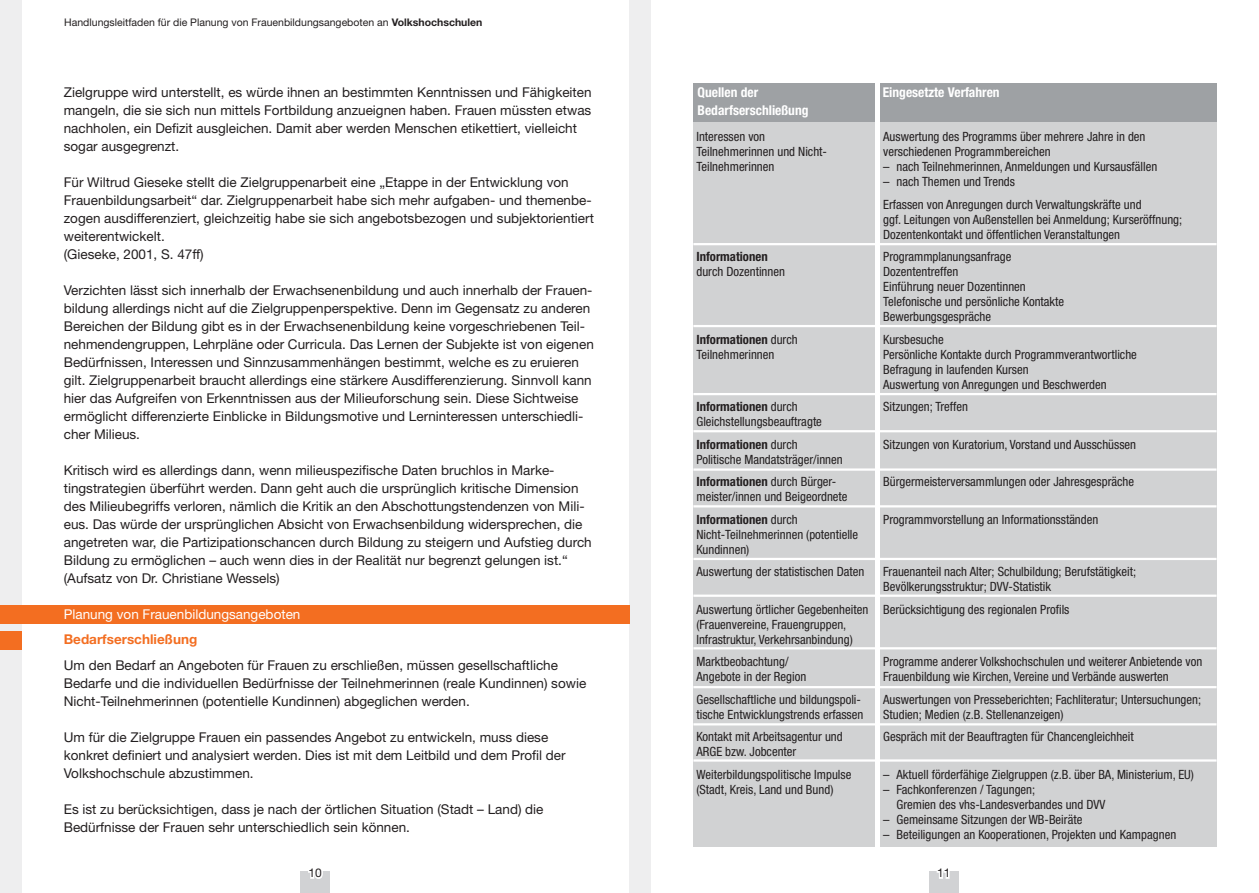
<style>
.page{position:relative;width:1259px;height:893px;background:#fff}
.page>*{position:absolute;margin:0;border:0;box-sizing:border-box;transform-origin:0 0}
.t1{font:13.5px/18px "Helvetica Neue";color:#231f20}
.t2{font:700 condensed 13.5px/18px "Helvetica Neue";color:#fff}
.t3{font:13.5px "Helvetica Neue";color:#fff}
.t4{font:700 13.5px "Helvetica Neue";color:#f36e21}
.t5{font:condensed 12.75px/15px "Helvetica Neue";color:#231f20}
.t6{font:700 condensed 12.75px "Helvetica Neue";color:#231f20}
.t7{font:12px "Helvetica Neue";color:#231f20}
.t8{font:10.5px "Helvetica Neue";color:#231f20}
.s1{font-weight:700}
</style>
<div class="page">
<div style="left:300px;top:872px;width:30px;height:21px;background:#d1d2d4"></div>
<div style="left:929px;top:872px;width:30px;height:21px;background:#d1d2d4"></div>
<svg style="left:306px;top:871px;width:18px;height:8px"></svg>
<svg style="left:935px;top:871px;width:16px;height:8px"></svg>
<div style="left:0;top:0;width:21px;height:893px;background:#eeeeef"></div>
<div style="left:629px;top:0;width:22px;height:893px;background:#eeeeef"></div>
<div style="left:0;top:606px;width:629px;height:18px;background:#f36e21"></div>
<div style="left:0;top:631px;width:21px;height:18px;background:#f36e21"></div>
<div style="left:693px;top:85px;width:181px;height:762px;background:#d1d2d3"></div>
<div style="left:880px;top:86px;width:336px;height:761px;background:#d1d2d3"></div>
<div style="left:880px;top:83px;width:336px;height:39px;background:#9ea1a4"></div>
<div style="left:693px;top:83px;width:181px;height:39px;background:#9ea1a4"></div>
<hr style="left:693px;top:243px;width:523px;height:2px;background:#fff">
<hr style="left:693px;top:325px;width:523px;height:2px;background:#fff">
<hr style="left:693px;top:393px;width:523px;height:2px;background:#fff">
<hr style="left:693px;top:430px;width:523px;height:2px;background:#fff">
<hr style="left:693px;top:468px;width:523px;height:3px;background:#fff">
<hr style="left:693px;top:505px;width:523px;height:2px;background:#fff">
<hr style="left:693px;top:558px;width:523px;height:2px;background:#fff">
<hr style="left:693px;top:595px;width:523px;height:2px;background:#fff">
<hr style="left:693px;top:647px;width:523px;height:2px;background:#fff">
<hr style="left:693px;top:686px;width:523px;height:2px;background:#fff">
<hr style="left:693px;top:723px;width:523px;height:2px;background:#fff">
<hr style="left:693px;top:759px;width:523px;height:3px;background:#fff">
<p class="t8" style="left:64px;top:16px;width:420px">Handlungsleitfaden für die Planung von Frauenbildungsangeboten an <span class="s1">Volkshochschulen</span></p>
<p class="t1" style="left:64px;top:83px;width:529px">Zielgruppe wird unterstellt, es würde ihnen an bestimmten Kenntnissen und Fähigkeiten mangeln, die sie sich nun mittels Fortbildung anzueignen haben. Frauen müssten etwas nachholen, ein Defizit ausgleichen. Damit aber werden Menschen etikettiert, vielleicht sogar ausgegrenzt.</p>
<p class="t1" style="left:64px;top:173px;width:532px">Für Wiltrud Gieseke stellt die Zielgruppenarbeit eine „Etappe in der Entwicklung von Frauenbildungsarbeit“ dar. Zielgruppenarbeit habe sich mehr aufgaben- und themenbe&shy;zogen ausdifferenziert, gleichzeitig habe sie sich angebotsbezogen und subjektorientiert weiterentwickelt.<br>(Gieseke, 2001, S. 47ff)</p>
<p class="t1" style="left:64px;top:281px;width:531px">Verzichten lässt sich innerhalb der Erwachsenenbildung und auch innerhalb der Frauen&shy;bildung allerdings nicht auf die Zielgruppenperspektive. Denn im Gegensatz zu anderen Bereichen der Bildung gibt es in der Erwachsenenbildung keine vorgeschriebenen Teil&shy;nehmendengruppen, Lehrpläne oder Curricula. Das Lernen der Subjekte ist von eigenen Bedürfnissen, Interessen und Sinnzusammenhängen bestimmt, welche es zu eruieren gilt. Zielgruppenarbeit braucht allerdings eine stärkere Ausdifferenzierung. Sinnvoll kann hier das Aufgreifen von Erkenntnissen aus der Milieuforschung sein. Diese Sichtweise ermöglicht differenzierte Einblicke in Bildungsmotive und Lerninteressen unterschiedli&shy;cher Milieus.</p>
<p class="t1" style="left:64px;top:461px;width:529px">Kritisch wird es allerdings dann, wenn milieuspezifische Daten bruchlos in Marke&shy;tingstrategien überführt werden. Dann geht auch die ursprünglich kritische Dimension des Milieubegriffs verloren, nämlich die Kritik an den Abschottungstendenzen von Mili&shy;eus. Das würde der ursprünglichen Absicht von Erwachsenbildung widersprechen, die angetreten war, die Partizipationschancen durch Bildung zu steigern und Aufstieg durch Bildung zu ermöglichen – auch wenn dies in der Realität nur begrenzt gelungen ist.“ (Aufsatz von Dr. Christiane Wessels)</p>
<p class="t3" style="left:64px;top:606px;width:238px">Planung von Frauenbildungsangeboten</p>
<p class="t4" style="left:64px;top:631px;width:135px">Bedarfserschließung</p>
<p class="t1" style="left:64px;top:656px;width:524px">Um den Bedarf an Angeboten für Frauen zu erschließen, müssen gesellschaftliche<br>Bedarfe und die individuellen Bedürfnisse der Teilnehmerinnen (reale Kundinnen) sowie<br>Nicht-Teilnehmerinnen (potentielle Kundinnen) abgeglichen werden.</p>
<p class="t1" style="left:64px;top:728px;width:503px">Um für die Zielgruppe Frauen ein passendes Angebot zu entwickeln, muss diese konkret definiert und analysiert werden. Dies ist mit dem Leitbild und dem Profil der<br>Volkshochschule abzustimmen.</p>
<p class="t1" style="left:64px;top:800px;width:481px">Es ist zu berücksichtigen, dass je nach der örtlichen Situation (Stadt – Land) die<br>Bedürfnisse der Frauen sehr unterschiedlich sein können.</p>
<p class="t2" style="left:697px;top:83px;width:112px">Quellen der<br>Bedarfserschließung</p>
<p class="t2" style="left:883px;top:83px;width:118px">Eingesetzte Verfahren</p>
<p class="t5" style="left:696px;top:129px;width:132px">Interessen von<br>Teilnehmerinnen und Nicht-<br>Teilnehmerinnen</p>
<p class="t5" style="left:883px;top:129px;width:264px">Auswertung des Programms über mehrere Jahre in den verschiedenen Programmbereichen</p>
<p class="t5" style="left:883px;top:159px;width:276px">– nach Teilnehmerinnen, Anmeldungen und Kursausfällen</p>
<p class="t5" style="left:883px;top:170px;width:260px;line-height:22.5px">– nach Themen und Trends<br>Erfassen von Anregungen durch Verwaltungskräfte und</p>
<p class="t5" style="left:883px;top:212px;width:300px">ggf. Leitungen von Außenstellen bei Anmeldung; Kurseröffnung;<br>Dozentenkontakt und öffentlichen Veranstaltungen</p>
<p class="t5" style="left:883px;top:249px;width:182px">Programmplanungsanfrage<br>Dozententreffen<br>Einführung neuer Dozentinnen<br>Telefonische und persönliche Kontakte<br>Bewerbungsgespräche</p>
<p class="t5" style="left:883px;top:332px;width:255px">Kursbesuche<br>Persönliche Kontakte durch Programmverantwortliche Befragung in laufenden Kursen<br>Auswertung von Anregungen und Beschwerden</p>
<p class="t5" style="left:883px;top:399px;width:86px">Sitzungen; Treffen</p>
<p class="t5" style="left:883px;top:437px;width:254px">Sitzungen von Kuratorium, Vorstand und Ausschüssen</p>
<p class="t5" style="left:883px;top:474px;width:252px">Bürgermeisterversammlungen oder Jahresgespräche</p>
<p class="t5" style="left:883px;top:512px;width:217px">Programmvorstellung an Informationsständen</p>
<p class="t6" style="left:696px;top:249px;width:73px">Informationen</p>
<p class="t5" style="left:696px;top:264px;width:90px">durch Dozentinnen</p>
<p class="t5" style="left:696px;top:332px;width:103px"><span class="s1">Informationen</span> durch<br>Teilnehmerinnen</p>
<p class="t5" style="left:696px;top:399px;width:127px"><span class="s1">Informationen</span> durch<br>Gleichstellungsbeauftragte</p>
<p class="t5" style="left:696px;top:437px;width:148px"><span class="s1">Informationen</span> durch<br>Politische Mandatsträger/innen</p>
<p class="t5" style="left:696px;top:474px;width:153px"><span class="s1">Informationen</span> durch Bürger&shy;meister/innen und Beigeordnete</p>
<p class="t5" style="left:696px;top:512px;width:163px"><span class="s1">Informationen</span> durch<br>Nicht-Teilnehmerinnen (potentielle<br>Kundinnen)</p>
<p class="t5" style="left:696px;top:564px;width:169px">Auswertung der statistischen Daten</p>
<p class="t5" style="left:696px;top:602px;width:173px">Auswertung örtlicher Gegebenheiten (Frauenvereine, Frauengruppen,<br>Infrastruktur, Verkehrsanbindung)</p>
<p class="t5" style="left:696px;top:654px;width:111px">Marktbeobachtung/<br>Angebote in der Region</p>
<p class="t5" style="left:696px;top:692px;width:168px">Gesellschaftliche und bildungspoli&shy;tische Entwicklungstrends erfassen</p>
<p class="t5" style="left:696px;top:729px;width:148px">Kontakt mit Arbeitsagentur und<br>ARGE bzw. Jobcenter</p>
<p class="t5" style="left:696px;top:767px;width:156px">Weiterbildungspolitische Impulse (Stadt, Kreis, Land und Bund)</p>
<p class="t5" style="left:883px;top:564px;width:254px">Frauenanteil nach Alter; Schulbildung; Berufstätigkeit;<br>Bevölkerungsstruktur; DVV-Statistik</p>
<p class="t5" style="left:883px;top:602px;width:188px">Berücksichtigung des regionalen Profils</p>
<p class="t5" style="left:883px;top:654px;width:321px">Programme anderer Volkshochschulen und weiterer Anbietende von<br>Frauenbildung wie Kirchen, Vereine und Verbände auswerten</p>
<p class="t5" style="left:883px;top:692px;width:319px">Auswertungen von Presseberichten; Fachliteratur; Untersuchungen;<br>Studien; Medien (z.B. Stellenanzeigen)</p>
<p class="t5" style="left:883px;top:729px;width:252px">Gespräch mit der Beauftragten für Chancengleichheit</p>
<p class="t5" style="left:883px;top:767px;width:312px">– Aktuell förderfähige Zielgruppen (z.B. über BA, Ministerium, EU)</p>
<p class="t5" style="left:896px;top:782px;width:210px;text-indent:-13px">– Fachkonferenzen / Tagungen;<br>Gremien des vhs-Landesverbandes und DVV</p>
<p class="t5" style="left:883px;top:811px;width:201px">– Gemeinsame Sitzungen der WB-Beiräte</p>
<p class="t5" style="left:883px;top:826px;width:294px">– Beteiligungen an Kooperationen, Projekten und Kampagnen</p>
<p class="t7" style="left:308px;top:866px;width:15px">10</p>
<p class="t7" style="left:937px;top:866px;width:15px">11</p>
</div>
